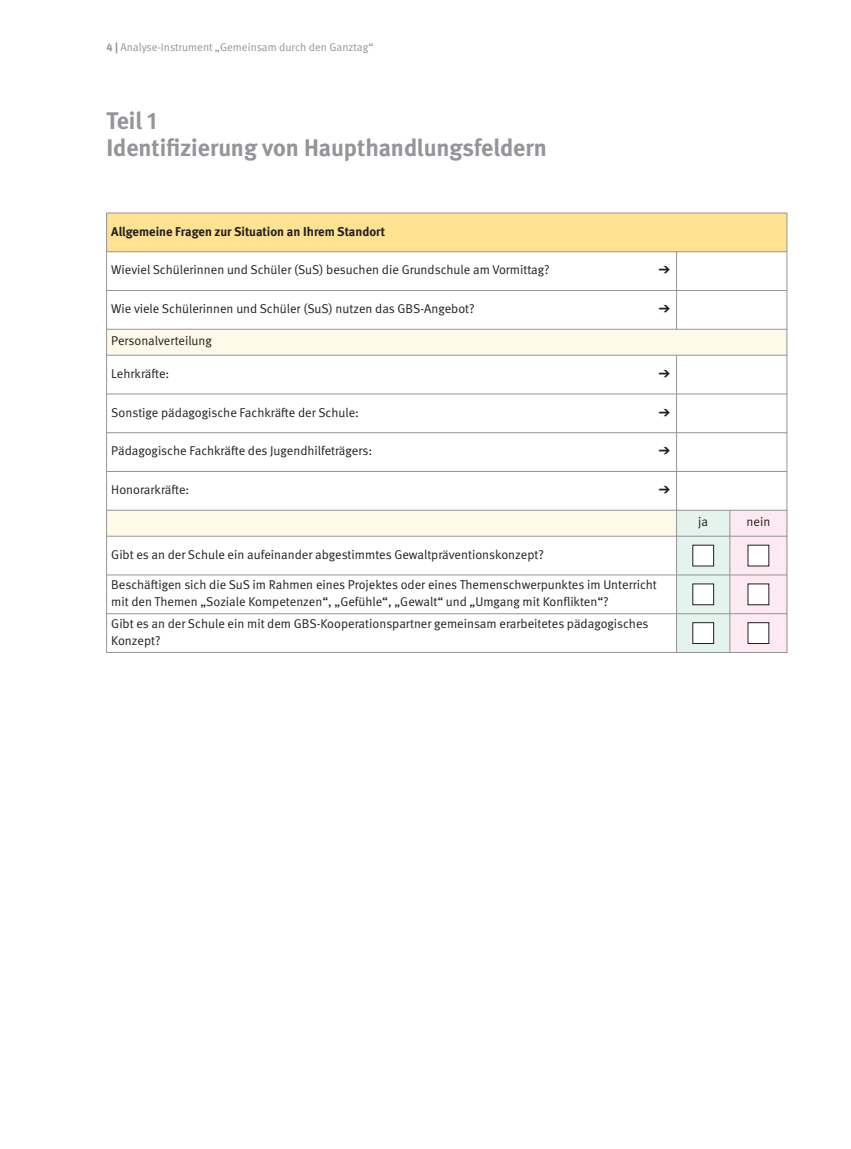
<style>
.page{position:relative;width:851px;height:1149px;background:#fff}
.page>*{position:absolute;margin:0;border:0;box-sizing:border-box;transform-origin:0 0}
.t1{font:700 24px/27px "DGUV Meta";color:#939598}
.t2{font:12.75px/16.5px "DGUV Meta";color:#231f20}
.t3{font:700 12.75px "DGUV Meta";color:#231f20}
.t4{font:11.25px "DGUV Meta";color:#939598}
.s1{font-weight:700}
</style>
<div class="page">
<div style="left:106px;top:213px;width:680px;height:39px;background:#ffe292"></div>
<div style="left:106px;top:329px;width:680px;height:26px;background:#fef9e8"></div>
<div style="left:106px;top:510px;width:570px;height:26px;background:#fef9e8"></div>
<div style="left:676px;top:510px;width:53px;height:26px;background:#e4f3ec"></div>
<div style="left:729px;top:510px;width:58px;height:26px;background:#fce9f1"></div>
<div style="left:676px;top:536px;width:53px;height:38px;background:#e4f3ec"></div>
<div style="left:693px;top:545px;width:20px;height:20px;background:#fff"></div>
<div style="left:729px;top:536px;width:58px;height:38px;background:#fce9f1"></div>
<div style="left:748px;top:545px;width:20px;height:20px;background:#fff"></div>
<div style="left:676px;top:574px;width:53px;height:39px;background:#e4f3ec"></div>
<div style="left:693px;top:584px;width:20px;height:20px;background:#fff"></div>
<div style="left:729px;top:574px;width:58px;height:39px;background:#fce9f1"></div>
<div style="left:748px;top:584px;width:20px;height:20px;background:#fff"></div>
<div style="left:676px;top:613px;width:53px;height:39px;background:#e4f3ec"></div>
<div style="left:693px;top:622px;width:20px;height:21px;background:#fff"></div>
<div style="left:729px;top:613px;width:58px;height:39px;background:#fce9f1"></div>
<div style="left:748px;top:622px;width:20px;height:21px;background:#fff"></div>
<hr style="left:106px;top:213px;width:1px;height:439px;background:#939598">
<hr style="left:676px;top:251px;width:1px;height:78px;background:#939598">
<hr style="left:676px;top:355px;width:1px;height:297px;background:#939598">
<hr style="left:729px;top:510px;width:1px;height:142px;background:#939598">
<hr style="left:786px;top:213px;width:1px;height:439px;background:#939598">
<hr style="left:106px;top:213px;width:681px;height:1px;background:#939598">
<hr style="left:106px;top:251px;width:681px;height:1px;background:#939598">
<hr style="left:106px;top:290px;width:681px;height:1px;background:#939598">
<hr style="left:106px;top:329px;width:681px;height:1px;background:#939598">
<hr style="left:106px;top:355px;width:681px;height:1px;background:#939598">
<hr style="left:106px;top:393px;width:681px;height:1px;background:#939598">
<hr style="left:106px;top:432px;width:681px;height:1px;background:#939598">
<hr style="left:106px;top:471px;width:681px;height:1px;background:#939598">
<hr style="left:106px;top:510px;width:681px;height:1px;background:#939598">
<hr style="left:106px;top:536px;width:681px;height:1px;background:#939598">
<hr style="left:106px;top:574px;width:681px;height:1px;background:#939598">
<hr style="left:106px;top:613px;width:681px;height:1px;background:#939598">
<hr style="left:106px;top:652px;width:681px;height:1px;background:#939598">
<p class="t4" style="left:106px;top:43px;width:268px"><span class="s1">4 |</span> Analyse-Instrument „Gemeinsam durch den Ganztag“</p>
<h1 class="t1" style="left:106px;top:109px;width:442px">Teil 1<br>Identifizierung von Haupthandlungsfeldern</h1>
<p class="t3" style="left:111px;top:226px;width:275px">Allgemeine Fragen zur Situation an Ihrem Standort</p>
<p class="t2" style="left:111px;top:262px;width:440px">Wieviel Schülerinnen und Schüler (SuS) besuchen die Grundschule am Vormittag?</p>
<p class="t2" style="left:111px;top:301px;width:365px">Wie viele Schülerinnen und Schüler (SuS) nutzen das GBS-Angebot?</p>
<p class="t2" style="left:111px;top:333px;width:102px">Personalverteilung</p>
<p class="t2" style="left:111px;top:366px;width:60px">Lehrkräfte:</p>
<p class="t2" style="left:111px;top:405px;width:249px">Sonstige pädagogische Fachkräfte der Schule:</p>
<p class="t2" style="left:111px;top:443px;width:262px">Pädagogische Fachkräfte des Jugendhilfeträgers:</p>
<p class="t2" style="left:111px;top:482px;width:80px">Honorarkräfte:</p>
<p class="t2" style="left:111px;top:547px;width:434px">Gibt es an der Schule ein aufeinander abgestimmtes Gewaltpräventionskonzept?</p>
<p class="t2" style="left:111px;top:577px;width:547px">Beschäftigen sich die SuS im Rahmen eines Projektes oder eines Themenschwerpunktes im Unterricht mit den Themen „Soziale Kompetenzen“, „Gefühle“, „Gewalt“ und „Umgang mit Konflikten“?</p>
<p class="t2" style="left:111px;top:616px;width:538px">Gibt es an der Schule ein mit dem GBS-Kooperationspartner gemeinsam erarbeitetes pädagogisches<br>Konzept?</p>
<p class="t2" style="left:698px;top:514px;width:11px">ja</p>
<p class="t2" style="left:746px;top:514px;width:25px">nein</p>
</div>
